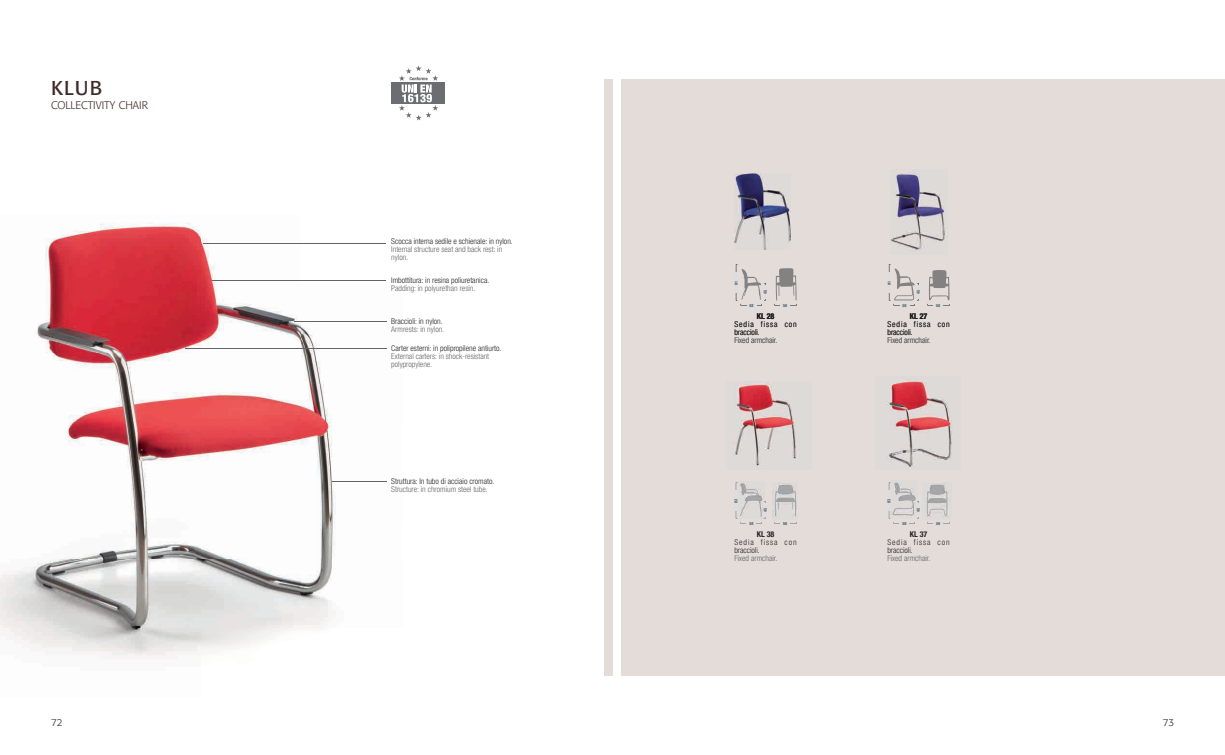
<style>
.page{position:relative;width:1225px;height:755px;background:#fff}
.page>*{position:absolute;margin:0;border:0;box-sizing:border-box;transform-origin:0 0}
.t1{font:20px "Formata";color:#3f2a28}
.t2{font:300 11px "Formata";color:#3f2a28}
.t3{font:300 10px "Formata";color:#231f20}
.t4{font:300 condensed 8px/8px "Helvetica Neue";color:#636366}
.t5{font:300 condensed 8px "Helvetica Neue";color:#231f20}
.t6{font:300 condensed 8px/8px "Helvetica Neue";letter-spacing:.12em;color:#231f20}
.t7{font:700 condensed 8px "Helvetica Neue";color:#231f20}
.t8{font:700 condensed 4.2px "Helvetica Neue";color:#57585a}
</style>
<div class="page">
<img style="left:0;top:120px;width:421px;height:539px">
<div style="left:604px;top:79px;width:8px;height:596px;background:#e3dcd9"></div>
<hr style="left:212px;top:280px;width:174px;height:1px;background:#636366">
<hr style="left:294px;top:321px;width:92px;height:1px;background:#636366">
<hr style="left:332px;top:481px;width:54px;height:1px;background:#636366">
<hr style="left:185px;top:348px;width:201px;height:1px;background:#636366">
<hr style="left:204px;top:243px;width:182px;height:1px;background:#636366">
<div style="left:391px;top:82px;width:54px;height:22px;background:#6c6d70"></div>
<svg style="left:399px;top:65px;width:39px;height:55px"></svg>
<div style="left:621px;top:79px;width:604px;height:596px;background:#e3dcd9"></div>
<img style="left:734px;top:173px;width:56px;height:76px">
<img style="left:890px;top:169px;width:57px;height:82px">
<hr style="left:899px;top:303px;width:10px;height:4px;background:#dcdddf">
<hr style="left:887px;top:272px;width:4px;height:20px;background:#dcdddf">
<hr style="left:916px;top:285px;width:4px;height:13px;background:#dcdddf">
<hr style="left:933px;top:303px;width:10px;height:4px;background:#dcdddf">
<svg style="left:889px;top:264px;width:29px;height:41px"></svg>
<svg style="left:927px;top:270px;width:22px;height:35px"></svg>
<hr style="left:746px;top:303px;width:10px;height:4px;background:#dcdddf">
<hr style="left:734px;top:272px;width:4px;height:20px;background:#dcdddf">
<hr style="left:763px;top:285px;width:4px;height:13px;background:#dcdddf">
<hr style="left:780px;top:303px;width:10px;height:4px;background:#dcdddf">
<svg style="left:774px;top:268px;width:22px;height:37px"></svg>
<svg style="left:736px;top:264px;width:29px;height:41px"></svg>
<img style="left:733px;top:381px;width:63px;height:85px">
<img style="left:886px;top:376px;width:66px;height:92px">
<img style="left:772px;top:482px;width:25px;height:35px">
<img style="left:926px;top:483px;width:23px;height:34px">
<svg style="left:889px;top:482px;width:29px;height:42px"></svg>
<hr style="left:887px;top:490px;width:4px;height:20px;background:#dcdddf">
<hr style="left:916px;top:503px;width:4px;height:13px;background:#dcdddf">
<svg style="left:927px;top:522px;width:22px;height:2px"></svg>
<svg style="left:736px;top:482px;width:29px;height:42px"></svg>
<hr style="left:734px;top:490px;width:4px;height:20px;background:#dcdddf">
<hr style="left:763px;top:503px;width:4px;height:13px;background:#dcdddf">
<svg style="left:774px;top:522px;width:22px;height:2px"></svg>
<h1 class="t1" style="left:51px;top:76px;width:53px">KLUB</h1>
<h2 class="t2" style="left:51px;top:98px;width:98px">COLLECTIVITY CHAIR</h2>
<p class="t3" style="left:51px;top:715px;width:13px">72</p>
<p class="t5" style="left:391px;top:237px;width:123px">Scocca interna sedile e schienale: in nylon.</p>
<p class="t4" style="left:391px;top:245px;width:112px">Internal structure seat and back rest: in nylon.</p>
<p class="t5" style="left:391px;top:275px;width:99px">Imbottitura: in resina poliuretanica.</p>
<p class="t4" style="left:391px;top:284px;width:86px">Padding: in polyurethan resin.</p>
<p class="t5" style="left:391px;top:316px;width:53px">Braccioli: in nylon.</p>
<p class="t4" style="left:391px;top:325px;width:54px">Armrests: in nylon.</p>
<p class="t5" style="left:391px;top:343px;width:112px">Carter esterni: in polipropilene antiurto.</p>
<p class="t4" style="left:391px;top:351px;width:99px">External carters: in shock-resistant polypropylene.</p>
<p class="t5" style="left:391px;top:476px;width:105px">Struttura: In tubo di acciaio cromato.</p>
<p class="t4" style="left:391px;top:484px;width:98px">Structure: in chromium steel tube.</p>
<p class="t8" style="left:733px;top:284px;width:6px;rotate:-90deg">91</p>
<p class="t8" style="left:886px;top:284px;width:6px;rotate:-90deg">91</p>
<p class="t8" style="left:763px;top:293px;width:6px;rotate:-90deg">45</p>
<p class="t8" style="left:916px;top:293px;width:6px;rotate:-90deg">45</p>
<p class="t8" style="left:749px;top:302px;width:6px">58</p>
<p class="t8" style="left:783px;top:302px;width:6px">58</p>
<p class="t8" style="left:902px;top:302px;width:6px">58</p>
<p class="t8" style="left:936px;top:302px;width:6px">58</p>
<p class="t7" style="left:757px;top:311px;width:19px">KL 28</p>
<p class="t6" style="left:734px;top:320px;width:64px">Sedia fissa con braccioli.</p>
<p class="t4" style="left:734px;top:336px;width:45px">Fixed armchair.</p>
<p class="t7" style="left:910px;top:311px;width:19px">KL 27</p>
<p class="t6" style="left:887px;top:320px;width:64px">Sedia fissa con braccioli.</p>
<p class="t4" style="left:887px;top:336px;width:45px">Fixed armchair.</p>
<p class="t8" style="left:733px;top:502px;width:6px;rotate:-90deg">83</p>
<p class="t8" style="left:886px;top:502px;width:6px;rotate:-90deg">83</p>
<p class="t8" style="left:762px;top:511px;width:6px;rotate:-90deg">45</p>
<p class="t8" style="left:915px;top:511px;width:6px;rotate:-90deg">45</p>
<p class="t8" style="left:749px;top:520px;width:6px">58</p>
<p class="t8" style="left:783px;top:520px;width:6px">58</p>
<p class="t8" style="left:902px;top:520px;width:6px">58</p>
<p class="t8" style="left:936px;top:520px;width:6px">58</p>
<p class="t7" style="left:756px;top:529px;width:19px">KL 38</p>
<p class="t6" style="left:734px;top:537px;width:64px">Sedia fissa con braccioli.</p>
<p class="t4" style="left:734px;top:553px;width:45px">Fixed armchair.</p>
<p class="t7" style="left:909px;top:529px;width:19px">KL 37</p>
<p class="t6" style="left:887px;top:537px;width:64px">Sedia fissa con braccioli.</p>
<p class="t4" style="left:887px;top:553px;width:45px">Fixed armchair.</p>
</div>
